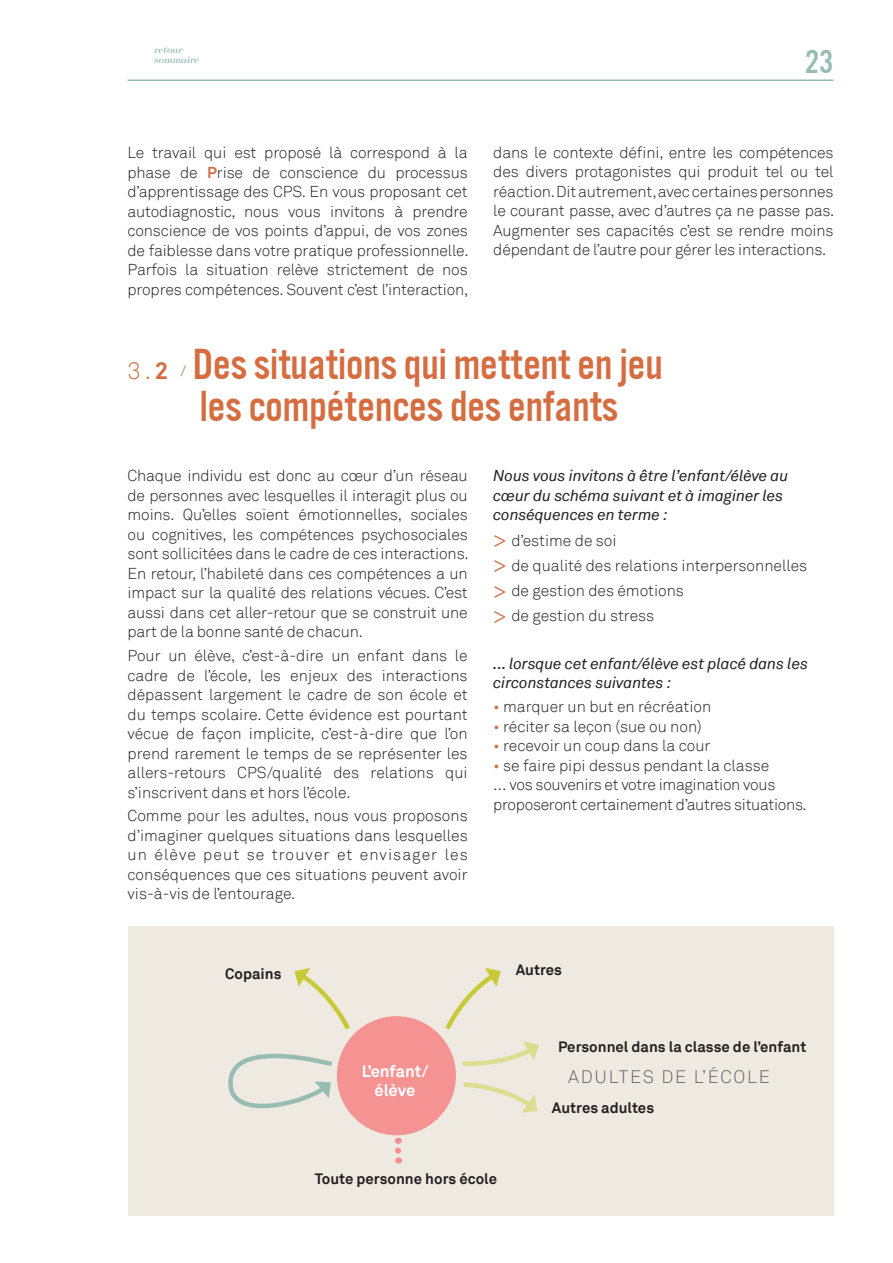
<style>
.page{position:relative;width:893px;height:1263px;background:#fff}
.page>*{position:absolute;margin:0;border:0;box-sizing:border-box;transform-origin:0 0}
.t1{font:45px/42px "Alternate Becker 3";color:#d56d40}
.t2{font:34.5px "Alternate Becker 3";color:#97bcb2}
.t3{font:300 24px "Akkurat";color:#d56d40}
.t4{font:300 18px "Akkurat";letter-spacing:.1em;color:#616164}
.t5{font:700 16.5px/19.5px "Akkurat";color:#fff;text-align:center}
.t6{font:300 15.75px/19.5px "Akkurat";letter-spacing:-.005em;color:#231f20;text-align:justify}
.t7{font:italic 15.75px/19.5px "Akkurat";letter-spacing:-.01em;color:#231f20}
.t8{font:700 15px "Akkurat";color:#231f20}
.t9{font:italic 500 10.5px/10.5px "Majesti Banner";color:#97bcb2}
.s1{font-weight:700;color:#d56d40}
.s2{font-weight:700}
.s3{font-weight:700;font-size:15px;color:#bfa68c}
.s4{font-family:"Myriad Pro";font-weight:400;font-size:22.5px;color:#d56d40}
.s5{color:#d56d40}
</style>
<div class="page">
<hr style="left:128px;top:80px;width:705px;height:1px;background:#97bcb2">
<div style="left:128px;top:926px;width:705px;height:290px;background:#efeae1"></div>
<div style="left:337px;top:1016px;width:119px;height:119px;background:#f59392;border-radius:50%"></div>
<svg style="left:462px;top:1041px;width:77px;height:25px"></svg>
<svg style="left:463px;top:1082px;width:75px;height:31px"></svg>
<svg style="left:445px;top:968px;width:56px;height:62px"></svg>
<svg style="left:228px;top:968px;width:124px;height:147px"></svg>
<svg style="left:395px;top:1138px;width:6px;height:12px"></svg>
<p class="t9" style="left:154px;top:45px;width:46px">retour sommaire</p>
<h2 class="t2" style="left:805px;top:44px;width:30px">23</h2>
<p class="t6" style="left:128px;top:143px;width:342px">Le travail qui est proposé là correspond à la phase de <span class="s1">P</span>rise de conscience du processus d’apprentissage des CPS. En vous proposant cet autodiagnostic, nous vous invitons à prendre conscience de vos points d’appui, de vos zones de faiblesse dans votre pratique professionnelle.<br>Parfois la situation relève strictement de nos propres compétences. Souvent c’est l’interaction,</p>
<p class="t6" style="left:493px;top:143px;width:342px">dans le contexte défini, entre les compétences des divers protagonistes qui produit tel ou tel réaction. Dit autrement, avec certaines personnes le courant passe, avec d’autres ça ne passe pas.<br>Augmenter ses capacités c’est se rendre moins dépendant de l’autre pour gérer les interactions.</p>
<h3 class="t3" style="left:128px;top:357px;width:60px">3.<span class="s2">2</span> <span class="s3">/</span></h3>
<h1 class="t1" style="left:193px;top:345px;width:471px">Des situations qui mettent en jeu les compétences des enfants</h1>
<p class="t6" style="left:128px;top:466px;width:342px">Chaque individu est donc au cœur d’un réseau de personnes avec lesquelles il interagit plus ou moins. Qu’elles soient émotionnelles, sociales ou cognitives, les compétences psychosociales sont sollicitées dans le cadre de ces interactions.<br>En retour, l’habileté dans ces compétences a un impact sur la qualité des relations vécues. C’est aussi dans cet aller-retour que se construit une part de la bonne santé de chacun.</p>
<p class="t6" style="left:128px;top:646px;width:342px">Pour un élève, c’est-à-dire un enfant dans le cadre de l’école, les enjeux des interactions dépassent largement le cadre de son école et du temps scolaire. Cette évidence est pourtant vécue de façon implicite, c’est-à-dire que l’on prend rarement le temps de se représenter les allers-retours CPS/qualité des relations qui s’inscrivent dans et hors l’école.</p>
<p class="t6" style="left:128px;top:806px;width:342px">Comme pour les adultes, nous vous proposons d’imaginer quelques situations dans lesquelles un élève peut se trouver et envisager les conséquences que ces situations peuvent avoir vis-à-vis de l’entourage.</p>
<p class="t7" style="left:493px;top:466px;width:297px">Nous vous invitons à être l’enfant/élève au cœur du schéma suivant et à imaginer les conséquences en terme :</p>
<p class="t6" style="left:493px;top:528px;width:316px;line-height:25.2px;text-align:left"><span class="s4">&gt;</span> d’estime de soi<br><span class="s4">&gt;</span> de qualité des relations interpersonnelles <span class="s4">&gt;</span> de gestion des émotions<br><span class="s4">&gt;</span> de gestion du stress</p>
<p class="t7" style="left:493px;top:654px;width:316px">... lorsque cet enfant/élève est placé dans les circonstances suivantes :</p>
<p class="t6" style="left:493px;top:697px;width:219px"><span class="s5">•</span> marquer un but en récréation</p>
<p class="t6" style="left:493px;top:717px;width:210px"><span class="s5">•</span> réciter sa leçon (sue ou non)</p>
<p class="t6" style="left:493px;top:736px;width:219px"><span class="s5">•</span> recevoir un coup dans la cour</p>
<p class="t6" style="left:493px;top:756px;width:315px;text-align:left"><span class="s5">•</span> se faire pipi dessus pendant la classe<br>… vos souvenirs et votre imagination vous proposeront certainement d’autres situations.</p>
<p class="t8" style="left:225px;top:964px;width:58px">Copains</p>
<p class="t8" style="left:516px;top:960px;width:48px">Autres</p>
<p class="t5" style="left:362px;top:1061px;width:68px">L’enfant/ élève</p>
<p class="t8" style="left:315px;top:1169px;width:184px">Toute personne hors école</p>
<p class="t8" style="left:558px;top:1037px;width:250px">Personnel dans la classe de l’enfant</p>
<p class="t4" style="left:568px;top:1066px;width:203px">ADULTES DE L’ÉCOLE</p>
<p class="t8" style="left:552px;top:1098px;width:104px">Autres adultes</p>
</div>
